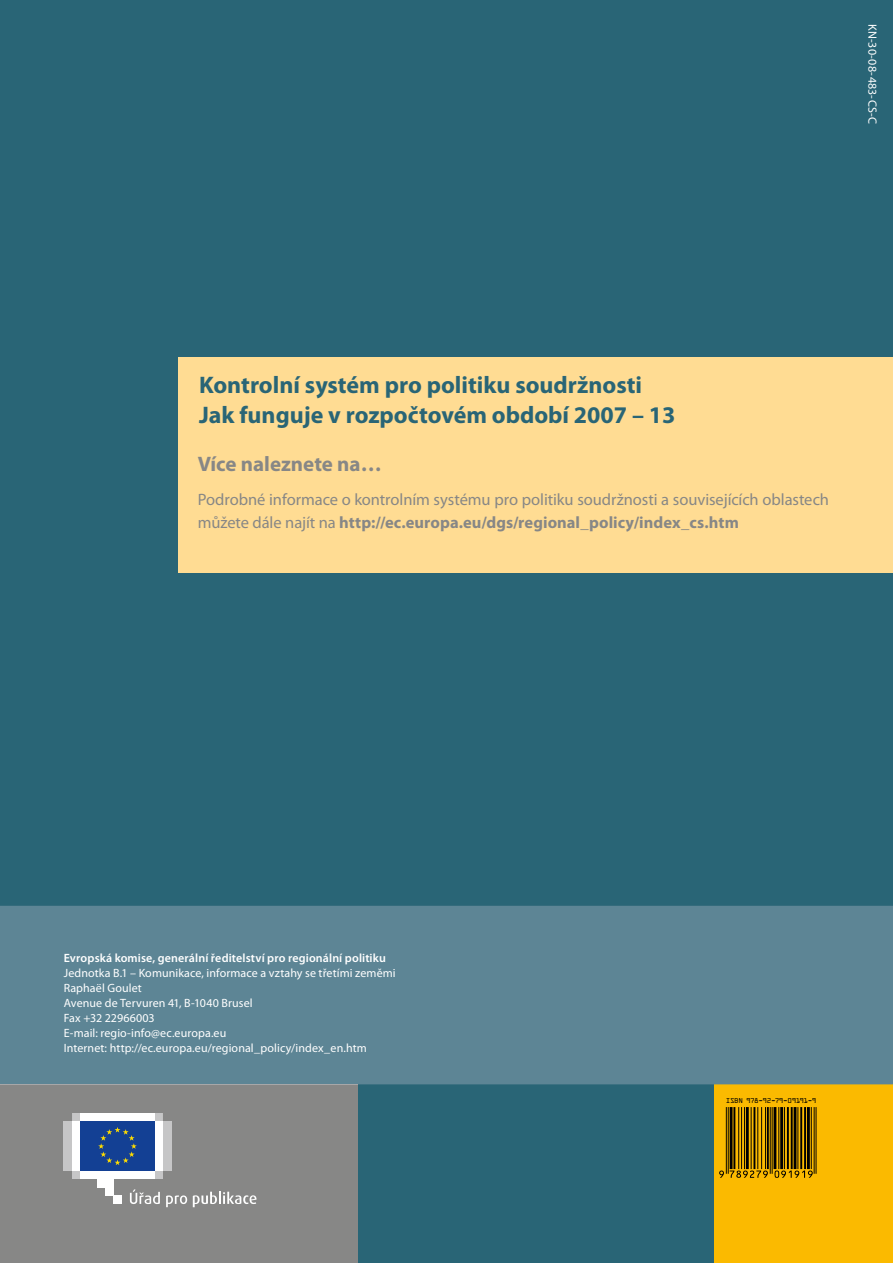
<style>
.page{position:relative;width:893px;height:1263px;background:#296576}
.page>*{position:absolute;margin:0;border:0;box-sizing:border-box;transform-origin:0 0}
.t1{font:700 24px/30px "Myriad Pro";color:#296576}
.t2{font:700 21px "Myriad Pro";color:#878786}
.t3{font:16.5px/22.5px "Myriad Pro";letter-spacing:-.005em;color:#878786}
.t4{font:12px/15px "Myriad Pro";letter-spacing:.01em;color:#fff}
.t5{font:600 12px "Myriad Pro";letter-spacing:.01em;color:#fff}
.t6{font:7.5px "OCRA Extended";letter-spacing:-.065em;color:#000}
.s1{font-weight:700}
</style>
<div class="page">
<div style="left:714px;top:1084px;width:179px;height:179px;background:#fbba00"></div>
<div style="left:0;top:1084px;width:357px;height:179px;background:#878786"></div>
<div style="left:0;top:906px;width:893px;height:178px;background:#5d8595"></div>
<div style="left:179px;top:357px;width:714px;height:216px;background:#ffdc93"></div>
<div style="left:72px;top:1171px;width:91px;height:8px;background:#c6c6c7"></div>
<svg style="left:72px;top:1113px;width:91px;height:8px"></svg>
<div style="left:80px;top:1113px;width:75px;height:8px;background:#fff"></div>
<div style="left:80px;top:1171px;width:75px;height:8px;background:#fff"></div>
<div style="left:155px;top:1121px;width:8px;height:50px;background:#fff"></div>
<div style="left:163px;top:1121px;width:8px;height:50px;background:#c6c6c7"></div>
<div style="left:72px;top:1121px;width:8px;height:50px;background:#fff"></div>
<div style="left:64px;top:1121px;width:8px;height:50px;background:#c6c6c7"></div>
<div style="left:97px;top:1171px;width:16px;height:16px;background:#fff"></div>
<div style="left:105px;top:1171px;width:8px;height:24px;background:#fff"></div>
<div style="left:113px;top:1195px;width:9px;height:9px;background:#fff"></div>
<div style="left:80px;top:1121px;width:75px;height:50px;background:#134094"></div>
<svg style="left:98px;top:1127px;width:39px;height:38px"></svg>
<svg style="left:130px;top:1189px;width:30px;height:15px"></svg>
<svg style="left:166px;top:1195px;width:21px;height:12px"></svg>
<svg style="left:193px;top:1192px;width:64px;height:15px"></svg>
<svg style="left:719px;top:1170px;width:94px;height:8px"></svg>
<hr style="left:815px;top:1107px;width:1px;height:67px;background:#000">
<hr style="left:814px;top:1107px;width:1px;height:67px;background:#000">
<hr style="left:811px;top:1107px;width:1px;height:62px;background:#000">
<hr style="left:807px;top:1107px;width:3px;height:62px;background:#000">
<hr style="left:804px;top:1107px;width:2px;height:62px;background:#000">
<hr style="left:800px;top:1107px;width:2px;height:62px;background:#000">
<hr style="left:797px;top:1107px;width:1px;height:62px;background:#000">
<hr style="left:794px;top:1107px;width:2px;height:62px;background:#000">
<hr style="left:791px;top:1107px;width:2px;height:62px;background:#000">
<hr style="left:787px;top:1107px;width:2px;height:62px;background:#000">
<hr style="left:784px;top:1107px;width:1px;height:62px;background:#000">
<hr style="left:780px;top:1107px;width:3px;height:62px;background:#000">
<hr style="left:778px;top:1107px;width:1px;height:62px;background:#000">
<hr style="left:774px;top:1107px;width:2px;height:62px;background:#000">
<hr style="left:772px;top:1107px;width:1px;height:67px;background:#000">
<hr style="left:770px;top:1107px;width:1px;height:67px;background:#000">
<hr style="left:767px;top:1107px;width:2px;height:62px;background:#000">
<hr style="left:765px;top:1107px;width:1px;height:62px;background:#000">
<hr style="left:761px;top:1107px;width:1px;height:62px;background:#000">
<hr style="left:757px;top:1107px;width:1px;height:62px;background:#000">
<hr style="left:753px;top:1107px;width:2px;height:62px;background:#000">
<hr style="left:751px;top:1107px;width:1px;height:62px;background:#000">
<hr style="left:746px;top:1107px;width:3px;height:62px;background:#000">
<hr style="left:744px;top:1107px;width:1px;height:62px;background:#000">
<hr style="left:741px;top:1107px;width:1px;height:62px;background:#000">
<hr style="left:738px;top:1107px;width:1px;height:62px;background:#000">
<hr style="left:733px;top:1107px;width:2px;height:62px;background:#000">
<hr style="left:730px;top:1107px;width:2px;height:62px;background:#000">
<hr style="left:728px;top:1107px;width:1px;height:67px;background:#000">
<hr style="left:726px;top:1107px;width:1px;height:67px;background:#000">
<p class="t4" style="left:880px;top:24px;width:102px;rotate:90deg">KN-30-08-483-CS-C</p>
<h1 class="t1" style="left:199px;top:370px;width:478px">Kontrolní systém pro politiku soudržnosti<br>Jak funguje v rozpočtovém období 2007 – 13</h1>
<h2 class="t2" style="left:198px;top:452px;width:185px">Více naleznete na…</h2>
<h3 class="t3" style="left:198px;top:489px;width:633px">Podrobné informace o kontrolním systému pro politiku soudržnosti a souvisejících oblastech můžete dále najít na <span class="s1">http://ec.europa.eu/dgs/regional_policy/index_cs.htm</span></h3>
<p class="t5" style="left:64px;top:951px;width:324px">Evropská komise, generální ředitelství pro regionální politiku</p>
<p class="t4" style="left:64px;top:965px;width:333px">Jednotka B.1 – Komunikace, informace a vztahy se třetími zeměmi Raphaël Goulet<br>Avenue de Tervuren 41, B-1040 Brusel<br>Fax +32 22966003<br>E-mail: regio-info@ec.europa.eu<br>Internet: http://ec.europa.eu/regional_policy/index_en.htm</p>
<p class="t6" style="left:726px;top:1096px;width:92px">ISBN 978-92-79-09191-9</p>
</div>
